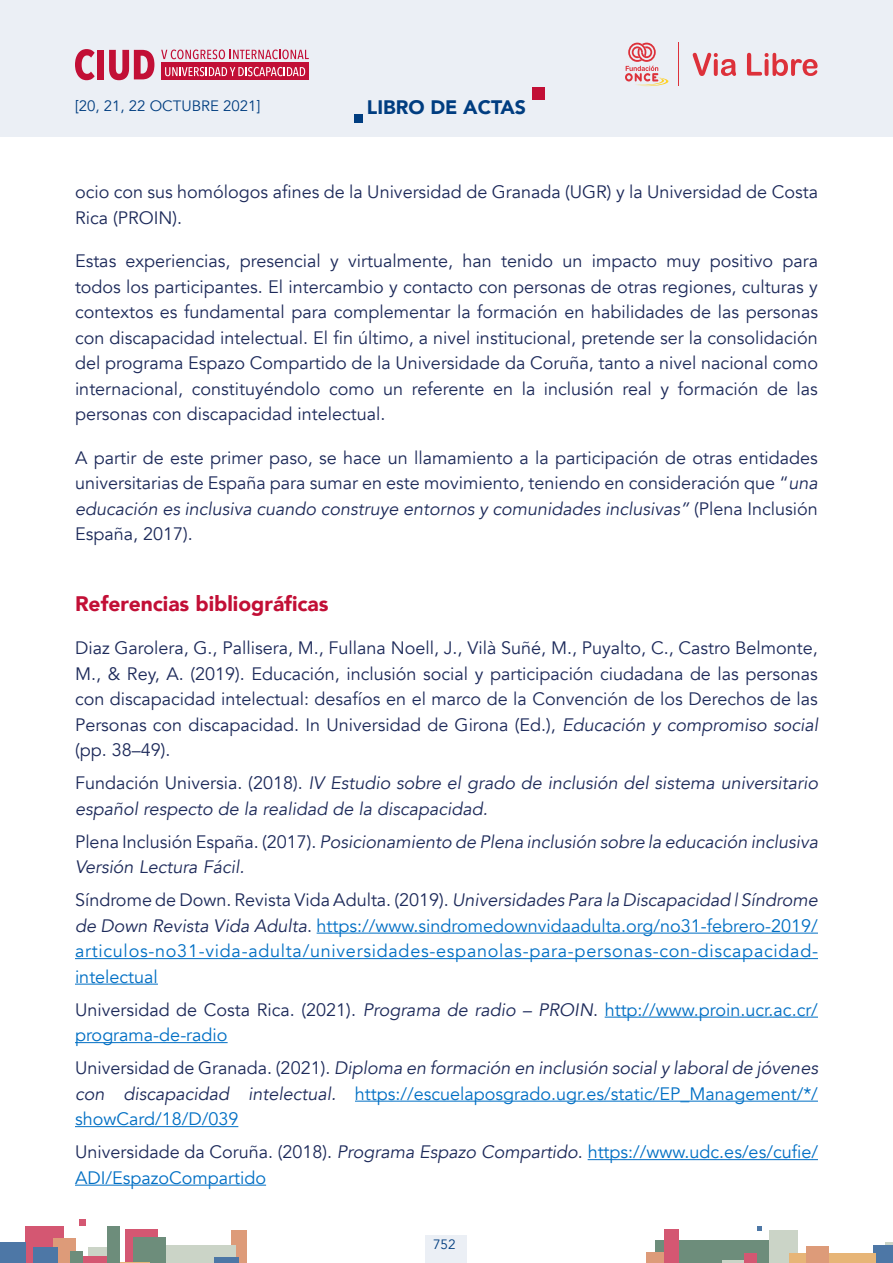
<style>
.page{position:relative;width:893px;height:1263px;background:#fff}
.page>*{position:absolute;margin:0;border:0;box-sizing:border-box;transform-origin:0 0}
.P_titulitos_red{font:900 21px "Avenir";color:#c20f36}
.t1{font:900 19.5px "Avenir";color:#003d80}
.t2{font:18px/25.5px "Avenir";color:#1d2a5a;text-align:justify}
.t3{font:18px/25.5px "Avenir";color:#006fc4}
.t4{font:italic 18px/25.5px "Avenir";color:#1d2a5a}
.t5{font:15px "Avenir";color:#003d80}
.t6{font:13.5px "Avenir";color:#003d80}
.s1{font-style:italic}
.s2{font-style:normal}
.s3{color:#1d2a5a}
.s4{font-style:italic;color:#1d2a5a}
.s5{font-style:normal;color:#006fc4}
</style>
<div class="page">
<div style="left:0;top:0;width:893px;height:136px;background:#ebeff5"></div>
<div style="left:426px;top:1236px;width:41px;height:27px;background:#ebeff5"></div>
<div style="left:655px;top:1240px;width:122px;height:23px;background:#6d8d7b"></div>
<hr style="left:722px;top:1260px;width:24px;height:3px;background:#b5c2b0">
<div style="left:646px;top:1252px;width:29px;height:11px;background:#dd9b79"></div>
<div style="left:885px;top:1242px;width:8px;height:21px;background:#cbd4c7"></div>
<div style="left:769px;top:1230px;width:28px;height:33px;background:#cbd4c7"></div>
<div style="left:874px;top:1245px;width:19px;height:18px;background:#4d77a6"></div>
<div style="left:790px;top:1253px;width:86px;height:10px;background:#e7b577"></div>
<div style="left:744px;top:1253px;width:12px;height:10px;background:#d45772"></div>
<div style="left:663px;top:1229px;width:15px;height:34px;background:#d45772"></div>
<div style="left:806px;top:1246px;width:23px;height:17px;background:#dd9b79"></div>
<svg style="left:758px;top:1227px;width:4px;height:4px"></svg>
<div style="left:88px;top:1247px;width:25px;height:16px;background:#cbd4c7"></div>
<div style="left:125px;top:1230px;width:33px;height:33px;background:#d45772"></div>
<div style="left:26px;top:1226px;width:38px;height:37px;background:#d45772"></div>
<div style="left:53px;top:1238px;width:23px;height:25px;background:#dd9b79"></div>
<div style="left:230px;top:1230px;width:16px;height:33px;background:#dd9b79"></div>
<div style="left:34px;top:1247px;width:24px;height:16px;background:#4d77a6"></div>
<div style="left:75px;top:1256px;width:44px;height:7px;background:#d45772"></div>
<div style="left:0;top:1242px;width:26px;height:21px;background:#4d77a6"></div>
<div style="left:150px;top:1245px;width:86px;height:18px;background:#cbd4c7"></div>
<div style="left:133px;top:1237px;width:33px;height:26px;background:#6d8d7b"></div>
<hr style="left:117px;top:1262px;width:33px;height:1px;background:#de963d">
<div style="left:71px;top:1251px;width:12px;height:12px;background:#6d8d7b"></div>
<div style="left:108px;top:1226px;width:12px;height:37px;background:#6d8d7b"></div>
<svg style="left:80px;top:1219px;width:6px;height:6px"></svg>
<div style="left:214px;top:1257px;width:24px;height:6px;background:#4d77a6"></div>
<div style="left:532px;top:87px;width:12px;height:12px;background:#c20f36"></div>
<div style="left:355px;top:114px;width:8px;height:8px;background:#003d80"></div>
<svg style="left:625px;top:43px;width:43px;height:43px"></svg>
<hr style="left:678px;top:43px;width:1px;height:43px;background:#dd313a">
<svg style="left:693px;top:53px;width:43px;height:23px"></svg>
<svg style="left:747px;top:53px;width:70px;height:23px"></svg>
<svg style="left:75px;top:49px;width:20px;height:31px"></svg>
<div style="left:98px;top:50px;width:6px;height:29px;background:#c20f36"></div>
<svg style="left:109px;top:50px;width:45px;height:30px"></svg>
<svg style="left:161px;top:50px;width:148px;height:9px"></svg>
<div style="left:162px;top:62px;width:147px;height:18px;background:#c20f36"></div>
<svg style="left:165px;top:67px;width:140px;height:9px"></svg>
<hr style="left:317px;top:933px;width:501px;height:1px;background:#006fc4">
<hr style="left:75px;top:958px;width:743px;height:1px;background:#006fc4">
<hr style="left:75px;top:984px;width:83px;height:1px;background:#006fc4">
<hr style="left:605px;top:1017px;width:213px;height:1px;background:#006fc4">
<hr style="left:75px;top:1042px;width:153px;height:1px;background:#006fc4">
<hr style="left:355px;top:1101px;width:463px;height:1px;background:#006fc4">
<hr style="left:75px;top:1126px;width:163px;height:1px;background:#006fc4">
<hr style="left:588px;top:1159px;width:230px;height:1px;background:#006fc4">
<hr style="left:75px;top:1185px;width:191px;height:1px;background:#006fc4">
<p class="t5" style="left:75px;top:97px;width:187px">[20, 21, 22 OCTUBRE 2021]</p>
<p class="t1" style="left:367px;top:91px;width:161px">LIBRO DE ACTAS</p>
<p class="t2" style="left:75px;top:179px;width:744px">ocio con sus homólogos afines de la Universidad de Granada (UGR) y la Universidad de Costa<br>Rica (PROIN).</p>
<p class="t2" style="left:75px;top:248px;width:745px">Estas experiencias, presencial y virtualmente, han tenido un impacto muy positivo para todos los participantes. El intercambio y contacto con personas de otras regiones, culturas y contextos es fundamental para complementar la formación en habilidades de las personas con discapacidad intelectual. El fin último, a nivel institucional, pretende ser la consolidación del programa Espazo Compartido de la Universidade da Coruña, tanto a nivel nacional como internacional, constituyéndolo como un referente en la inclusión real y formación de las personas con discapacidad intelectual.</p>
<p class="t2" style="left:75px;top:445px;width:744px">A partir de este primer paso, se hace un llamamiento a la participación de otras entidades universitarias de España para sumar en este movimiento, teniendo en consideración que “<span class="s1">una educación es inclusiva cuando construye entornos y comunidades inclusivas”</span> (Plena Inclusión España, 2017).</p>
<h4 class="P_titulitos_red" style="left:75px;top:585px;width:255px">Referencias bibliográficas</h4>
<p class="t2" style="left:75px;top:635px;width:744px">Diaz Garolera, G., Pallisera, M., Fullana Noell, J., Vilà Suñé, M., Puyalto, C., Castro Belmonte, M., &amp; Rey, A. (2019). Educación, inclusión social y participación ciudadana de las personas con discapacidad intelectual: desafíos en el marco de la Convención de los Derechos de las Personas con discapacidad. In Universidad de Girona (Ed.), <span class="s1">Educación y compromiso social </span>(pp. 38–49).</p>
<p class="t4" style="left:75px;top:770px;width:744px"><span class="s2">Fundación Universia. (2018).</span> IV Estudio sobre el grado de inclusión del sistema universitario español respecto de la realidad de la discapacidad.</p>
<p class="t4" style="left:75px;top:829px;width:744px"><span class="s2">Plena Inclusión España. (2017).</span> Posicionamiento de Plena inclusión sobre la educación inclusiva<br>Versión Lectura Fácil.</p>
<p class="t3" style="left:75px;top:887px;width:744px;text-align:justify"><span class="s3">Síndrome de Down. Revista Vida Adulta. (2019).</span> <span class="s4">Universidades Para la Discapacidad | Síndrome de Down Revista Vida Adulta</span><span class="s3">.</span> https://www.sindromedownvidaadulta.org/no31-febrero-2019/ articulos-no31-vida-adulta/universidades-espanolas-para-personas-con-discapacidad&shy;intelectual</p>
<p class="t3" style="left:75px;top:997px;width:744px"><span class="s3">Universidad de Costa Rica. (2021).</span> <span class="s4">Programa de radio – PROIN</span><span class="s3">.</span> http://www.proin.ucr.ac.cr/ programa-de-radio</p>
<p class="t4" style="left:75px;top:1055px;width:744px;text-align:justify"><span class="s2">Universidad de Granada. (2021).</span> Diploma en formación en inclusión social y laboral de jóvenes con discapacidad intelectual. <span class="s5">https://escuelaposgrado.ugr.es/static/EP_Management/*/ showCard/18/D/039</span></p>
<p class="t3" style="left:75px;top:1139px;width:744px"><span class="s3">Universidade da Coruña. (2018).</span> <span class="s4">Programa Espazo Compartido</span><span class="s3">.</span> https://www.udc.es/es/cufie/<br>ADI/EspazoCompartido</p>
<p class="t6" style="left:433px;top:1236px;width:24px">752</p>
</div>
